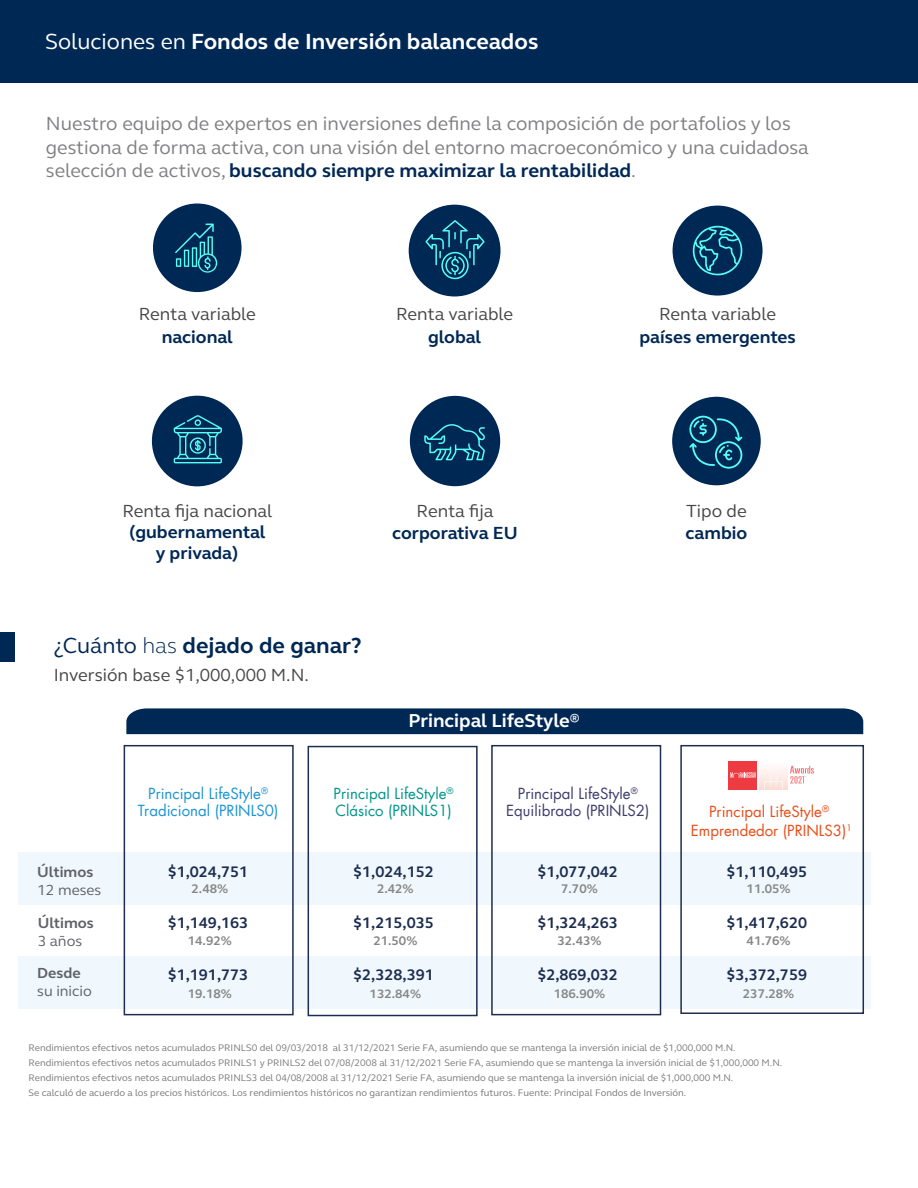
<style>
.page{position:relative;width:918px;height:1188px;background:#fff}
.page>*{position:absolute;margin:0;border:0;box-sizing:border-box;transform-origin:0 0}
.t1{font:700 22.5px "FS Elliot Pro";color:#fff}
.t2{font:700 22.5px "FS Elliot Pro";color:#002855}
.t3{font:19.5px/23.4px "FS Elliot Pro";color:#808083}
.t4{font:700 19.2px "FS Elliot Pro";color:#fff}
.t5{font:18px "FS Elliot Pro";color:#464646}
.t6{font:700 18px/21px "FS Elliot Pro";color:#002855;text-align:center}
.t7{font:700 15.75px "FS Elliot Pro";color:#1d2d50}
.t8{font:15px "Futura LT";color:#e84e1b}
.t9{font:15px "Futura LT";color:#1b95d3}
.t10{font:15px "Futura LT";color:#3f3c6e}
.t11{font:15px "Futura LT";color:#00968d}
.t12{font:15px "FS Elliot Pro";color:#616268}
.t13{font:700 15px "FS Elliot Pro";color:#616268}
.t14{font:700 12.9px "FS Elliot Pro";color:#868686}
.t15{font:700 12.45px "FS Elliot Pro";color:#868686}
.t16{font:9.75px/15px "FS Elliot Pro";color:#787878}
.s1{font-weight:400}
.s2{font-weight:700;color:#002855}
.s3{font-weight:300}
</style>
<div class="page">
<div style="left:0;top:0;width:918px;height:82px;background:#002855"></div>
<div style="left:152px;top:396px;width:91px;height:90px;background:#002855;border-radius:50%"></div>
<div style="left:409px;top:205px;width:92px;height:91px;background:#002855;border-radius:50%"></div>
<div style="left:153px;top:204px;width:89px;height:88px;background:#002855;border-radius:50%"></div>
<div style="left:673px;top:206px;width:90px;height:90px;background:#002855;border-radius:50%"></div>
<div style="left:410px;top:396px;width:90px;height:90px;background:#002855;border-radius:50%"></div>
<div style="left:672px;top:397px;width:89px;height:88px;background:#002855;border-radius:50%"></div>
<div style="left:126px;top:708px;width:737px;height:26px;background:#002855"></div>
<div style="left:0;top:632px;width:15px;height:30px;background:#002855"></div>
<svg style="left:175px;top:224px;width:42px;height:49px"></svg>
<svg style="left:425px;top:220px;width:60px;height:59px"></svg>
<svg style="left:692px;top:226px;width:50px;height:50px"></svg>
<svg style="left:174px;top:415px;width:48px;height:48px"></svg>
<svg style="left:424px;top:424px;width:61px;height:36px"></svg>
<svg style="left:689px;top:416px;width:53px;height:53px"></svg>
<div style="left:19px;top:853px;width:852px;height:52px;background:#f0f8fd"></div>
<div style="left:19px;top:957px;width:852px;height:52px;background:#f0f8fd"></div>
<div style="left:124px;top:745px;width:170px;height:270px;border:2px solid #1d2d50"></div>
<div style="left:308px;top:746px;width:170px;height:270px;border:2px solid #1d2d50"></div>
<div style="left:491px;top:745px;width:170px;height:270px;border:2px solid #1d2d50"></div>
<div style="left:680px;top:745px;width:184px;height:269px;border:2px solid #1d2d50"></div>
<div style="left:729px;top:761px;width:28px;height:28px;background:#ee3a41"></div>
<svg style="left:730px;top:772px;width:26px;height:6px"></svg>
<div style="left:759px;top:761px;width:29px;height:28px;background:linear-gradient(to bottom,#fffeff,#fbdfd7)"></div>
<svg style="left:764px;top:761px;width:19px;height:28px"></svg>
<svg style="left:790px;top:766px;width:24px;height:18px"></svg>
<h1 class="t1" style="left:45px;top:26px;width:495px"><span class="s1">Soluciones en</span> Fondos de Inversión balanceados</h1>
<p class="t3" style="left:46px;top:111px;width:764px">Nuestro equipo de expertos en inversiones define la composición de portafolios y los gestiona de forma activa, con una visión del entorno macroeconómico y una cuidadosa selección de activos, <span class="s2">buscando siempre maximizar la rentabilidad</span>.</p>
<h3 class="t5" style="left:139px;top:302px;width:119px">Renta variable</h3>
<h3 class="t6" style="left:162px;top:326px;width:73px">nacional</h3>
<h3 class="t5" style="left:396px;top:302px;width:119px">Renta variable</h3>
<h3 class="t6" style="left:428px;top:326px;width:54px">global</h3>
<h3 class="t5" style="left:659px;top:302px;width:118px">Renta variable</h3>
<h3 class="t6" style="left:639px;top:326px;width:158px">países emergentes</h3>
<h3 class="t5" style="left:122px;top:498px;width:151px">Renta fija nacional</h3>
<h3 class="t6" style="left:129px;top:521px;width:138px">(gubernamental y privada)</h3>
<h1 class="t2" style="left:54px;top:631px;width:309px"><span class="s1">¿Cuánto</span> <span class="s3">has</span> dejado de ganar?</h1>
<h3 class="t5" style="left:54px;top:663px;width:257px">Inversión base $1,000,000 M.N.</h3>
<h3 class="t5" style="left:417px;top:498px;width:78px">Renta fija</h3>
<h3 class="t6" style="left:392px;top:522px;width:127px">corporativa EU</h3>
<h3 class="t4" style="left:408px;top:708px;width:173px">Principal LifeStyle®</h3>
<h3 class="t5" style="left:686px;top:498px;width:62px">Tipo de</h3>
<h3 class="t6" style="left:686px;top:522px;width:63px">cambio</h3>
<h3 class="t9" style="left:148px;top:783px;width:121px">Principal LifeStyle<sup>®</sup></h3>
<h3 class="t9" style="left:138px;top:800px;width:142px">Tradicional (PRINLS0)</h3>
<h3 class="t11" style="left:334px;top:784px;width:121px">Principal LifeStyle<sup>®</sup></h3>
<h3 class="t11" style="left:335px;top:801px;width:118px">Clásico (PRINLS1)</h3>
<h3 class="t10" style="left:518px;top:783px;width:121px">Principal LifeStyle<sup>®</sup></h3>
<h3 class="t10" style="left:506px;top:800px;width:145px">Equilibrado (PRINLS2)</h3>
<h3 class="t13" style="left:37px;top:861px;width:58px">Últimos</h3>
<h3 class="t12" style="left:37px;top:879px;width:66px">12 meses</h3>
<h3 class="t13" style="left:38px;top:913px;width:58px">Últimos</h3>
<h3 class="t12" style="left:38px;top:931px;width:46px">3 años</h3>
<h3 class="t14" style="left:373px;top:932px;width:46px">21.50%</h3>
<h3 class="t7" style="left:353px;top:964px;width:82px">$2,328,391</h3>
<h3 class="t7" style="left:537px;top:861px;width:82px">$1,077,042</h3>
<h3 class="t7" style="left:168px;top:861px;width:82px">$1,024,751</h3>
<h3 class="t14" style="left:192px;top:880px;width:38px">2.48%</h3>
<h3 class="t7" style="left:168px;top:912px;width:82px">$1,149,163</h3>
<h3 class="t14" style="left:188px;top:932px;width:46px">14.92%</h3>
<h3 class="t14" style="left:558px;top:932px;width:46px">32.43%</h3>
<h3 class="t7" style="left:353px;top:861px;width:82px">$1,024,152</h3>
<h3 class="t7" style="left:353px;top:912px;width:82px">$1,215,035</h3>
<h3 class="t14" style="left:377px;top:880px;width:38px">2.42%</h3>
<h3 class="t14" style="left:561px;top:880px;width:38px">7.70%</h3>
<h3 class="t7" style="left:537px;top:912px;width:82px">$1,324,263</h3>
<h3 class="t7" style="left:537px;top:964px;width:82px">$2,869,032</h3>
<h3 class="t7" style="left:168px;top:964px;width:82px">$1,191,773</h3>
<h3 class="t14" style="left:188px;top:985px;width:46px">19.18%</h3>
<h3 class="t13" style="left:37px;top:963px;width:45px">Desde</h3>
<h3 class="t12" style="left:37px;top:981px;width:56px">su inicio</h3>
<p class="t15" style="left:370px;top:985px;width:53px">132.84%</p>
<h3 class="t14" style="left:554px;top:985px;width:53px">186.90%</h3>
<h3 class="t8" style="left:709px;top:802px;width:121px">Principal LifeStyle<sup>®</sup></h3>
<h3 class="t8" style="left:691px;top:821px;width:163px">Emprendedor (PRINLS3)<sup>1</sup></h3>
<h3 class="t7" style="left:726px;top:861px;width:82px">$1,110,495</h3>
<h3 class="t7" style="left:726px;top:912px;width:82px">$1,417,620</h3>
<h3 class="t7" style="left:726px;top:964px;width:82px">$3,372,759</h3>
<h3 class="t14" style="left:747px;top:880px;width:46px">11.05%</h3>
<h3 class="t14" style="left:747px;top:932px;width:46px">41.76%</h3>
<h3 class="t14" style="left:743px;top:985px;width:53px">237.28%</h3>
<p class="t16" style="left:29px;top:1040px;width:755px">Rendimientos efectivos netos acumulados PRINLS0 del 09/03/2018 al 31/12/2021 Serie FA, asumiendo que se mantenga la inversión inicial de $1,000,000 M.N.<br>Rendimientos efectivos netos acumulados PRINLS1 y PRINLS2 del 07/08/2008 al 31/12/2021 Serie FA, asumiendo que se mantenga la inversión inicial de $1,000,000 M.N.<br>Rendimientos efectivos netos acumulados PRINLS3 del 04/08/2008 al 31/12/2021 Serie FA, asumiendo que se mantenga la inversión inicial de $1,000,000 M.N.<br>Se calculó de acuerdo a los precios históricos. Los rendimientos históricos no garantizan rendimientos futuros. Fuente: Principal Fondos de Inversión.</p>
</div>
